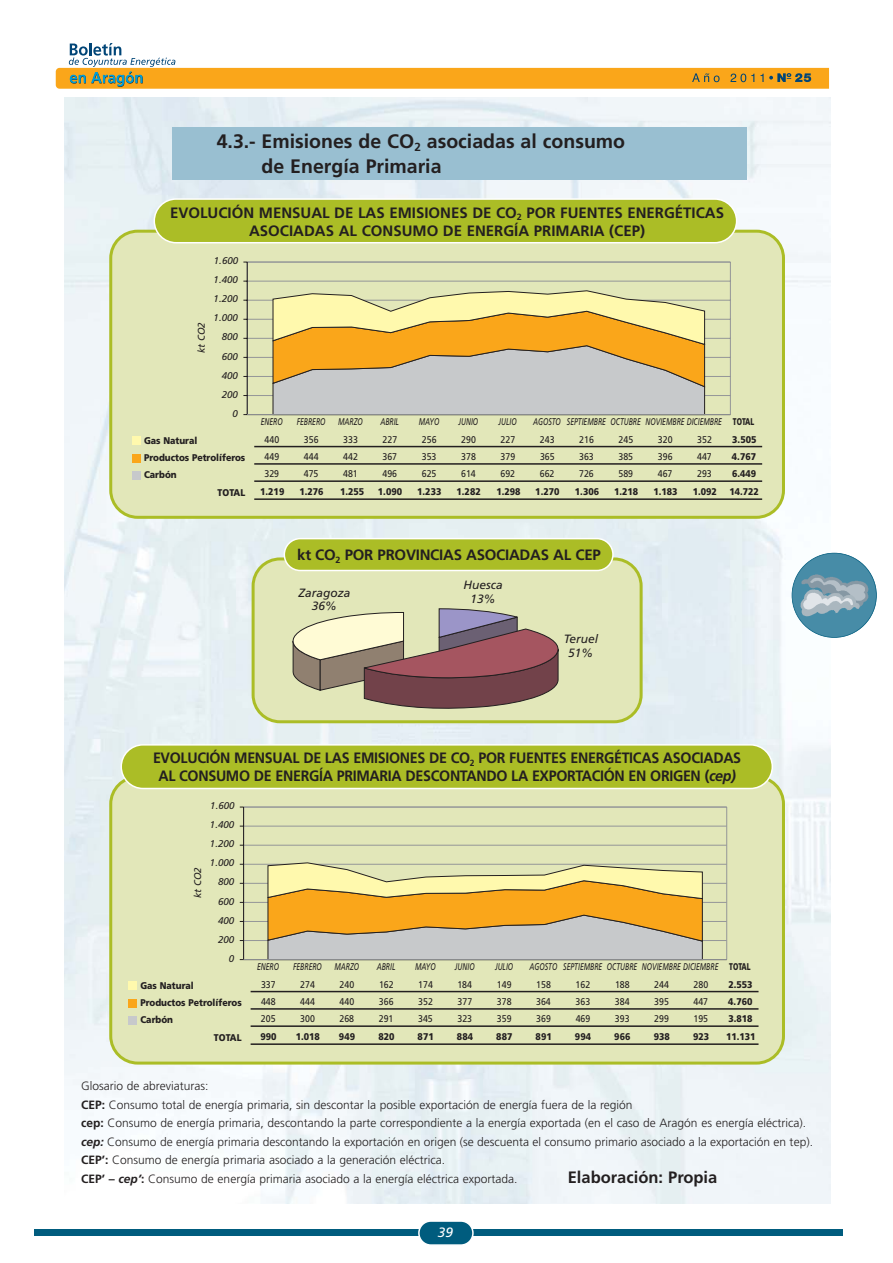
<style>
.page{position:relative;width:893px;height:1263px;background:#fff}
.page>*{position:absolute;margin:0;border:0;box-sizing:border-box;transform-origin:0 0}
.t1{font:700 19.5px/25.2px "Frutiger";color:#231f20}
.t2{font:700 16.5px "Frutiger";color:#231f20}
.t3{font:700 15px/18px "Frutiger";letter-spacing:-.02em;color:#231f20;text-align:center;scale:.95 1}
.t4{font:700 15px/18px "Frutiger";color:#231f20;text-align:center}
.t5{font:700 15px "Frutiger";letter-spacing:-.02em;color:#231f20}
.t6{font:italic 13.5px "Frutiger";color:#fff}
.t7{font:300 12px/18.5px "Frutiger";color:#231f20}
.t8{font:italic 12px/13.5px "Frutiger";color:#231f20;text-align:center}
.t9{font:900 9.75px/17.4px "Frutiger";color:#231f20;text-align:justify;scale:.9 1}
.t10{font:9.75px/17.4px "Frutiger";color:#231f20;text-align:justify;scale:.9 1}
.t11{font:italic 9.75px "Frutiger";color:#231f20;scale:.7 1}
.t12{font:italic 9.75px "Frutiger";color:#231f20}
.t13{font:900 9.75px "Frutiger";color:#231f20;scale:.7 1}
.s1{font-style:italic}
.s2{font-weight:700}
.s3{font-weight:700;font-style:italic}
</style>
<div class="page">
<svg style="left:56px;top:43px;width:773px;height:46px"></svg>
<img style="left:64px;top:98px;width:766px;height:1105px">
<div style="left:792px;top:553px;width:84px;height:84px;background:#478ca7;border-radius:50%"></div>
<svg style="left:800px;top:574px;width:68px;height:42px"></svg>
<div style="left:791px;top:553px;width:85px;height:85px;border:2px solid #005c7e;border-radius:50%"></div>
<svg style="left:109px;top:230px;width:676px;height:289px;background:#dbd8a6"></svg>
<svg style="left:153px;top:198px;width:584px;height:45px;background:#b1c237"></svg>
<svg style="left:109px;top:775px;width:676px;height:290px;background:#dbd8a5"></svg>
<svg style="left:120px;top:744px;width:653px;height:45px;background:#b1c136"></svg>
<svg style="left:251px;top:557px;width:391px;height:166px;background:#dae1a6"></svg>
<svg style="left:278px;top:538px;width:335px;height:172px;background:#beb788"></svg>
<div style="left:34px;top:1230px;width:808px;height:6px;background:#005c7e"></div>
<svg style="left:418px;top:1221px;width:55px;height:24px"></svg>
<div style="left:173px;top:128px;width:574px;height:52px;background:#99bfd1"></div>
<h1 class="t1" style="left:261px;top:130px;width:365px;text-indent:-45px">4.3.- Emisiones de CO<sub>2</sub> asociadas al consumo de Energía Primaria</h1>
<p class="t4" style="left:170px;top:204px;width:555px">EVOLUCIÓN MENSUAL DE LAS EMISIONES DE CO<sub>2</sub> POR FUENTES ENERGÉTICAS<br>ASOCIADAS AL CONSUMO DE ENERGÍA PRIMARIA (CEP)</p>
<p class="t12" style="left:214px;top:257px;width:26px">1.600</p>
<p class="t12" style="left:213px;top:276px;width:26px">1.400</p>
<p class="t12" style="left:197px;top:353px;width:32px;rotate:-90deg">kt CO2</p>
<p class="t12" style="left:213px;top:295px;width:26px">1.200</p>
<p class="t12" style="left:213px;top:314px;width:26px">1.000</p>
<p class="t12" style="left:222px;top:333px;width:18px">800</p>
<p class="t12" style="left:222px;top:352px;width:18px">600</p>
<p class="t12" style="left:222px;top:371px;width:18px">400</p>
<p class="t12" style="left:222px;top:390px;width:18px">200</p>
<p class="t12" style="left:232px;top:409px;width:7px">0</p>
<p class="t9" style="left:144px;top:432px;width:61px">Gas Natural</p>
<p class="t9" style="left:144px;top:450px;width:114px">Productos Petrolíferos</p>
<p class="t9" style="left:144px;top:467px;width:38px">Carbón</p>
<p class="t9" style="left:218px;top:485px;width:32px">TOTAL</p>
<p class="t11" style="left:261px;top:418px;width:33px">ENERO</p>
<p class="t11" style="left:297px;top:418px;width:43px">FEBRERO</p>
<p class="t11" style="left:338px;top:418px;width:37px">MARZO</p>
<p class="t11" style="left:380px;top:418px;width:28px">ABRIL</p>
<p class="t10" style="left:264px;top:431px;width:18px">440<br>449<br>329</p>
<p class="t10" style="left:304px;top:431px;width:18px">356<br>444<br>475</p>
<p class="t10" style="left:343px;top:431px;width:18px">333<br>442<br>481</p>
<p class="t10" style="left:382px;top:431px;width:18px">227<br>367<br>496</p>
<p class="t9" style="left:260px;top:484px;width:28px">1.219</p>
<p class="t9" style="left:299px;top:484px;width:28px">1.276</p>
<p class="t9" style="left:340px;top:484px;width:28px">1.255</p>
<p class="t9" style="left:378px;top:484px;width:28px">1.090</p>
<p class="t11" style="left:419px;top:418px;width:31px">MAYO</p>
<p class="t10" style="left:422px;top:431px;width:18px">256<br>353<br>625</p>
<p class="t9" style="left:417px;top:484px;width:28px">1.233</p>
<p class="t11" style="left:458px;top:418px;width:30px">JUNIO</p>
<p class="t10" style="left:461px;top:431px;width:18px">290<br>378<br>614</p>
<p class="t9" style="left:456px;top:484px;width:28px">1.282</p>
<p class="t11" style="left:498px;top:418px;width:28px">JULIO</p>
<p class="t11" style="left:533px;top:418px;width:41px">AGOSTO</p>
<p class="t11" style="left:567px;top:418px;width:57px">SEPTIEMBRE</p>
<p class="t11" style="left:610px;top:418px;width:45px">OCTUBRE</p>
<p class="t11" style="left:645px;top:418px;width:111px">NOVIEMBRE DICIEMBRE</p>
<p class="t13" style="left:732px;top:418px;width:32px">TOTAL</p>
<p class="t10" style="left:500px;top:431px;width:18px">227<br>379<br>692</p>
<p class="t9" style="left:496px;top:484px;width:28px">1.298</p>
<p class="t10" style="left:540px;top:431px;width:18px">243<br>365<br>662</p>
<p class="t9" style="left:535px;top:484px;width:28px">1.270</p>
<p class="t10" style="left:579px;top:431px;width:18px">216<br>363<br>726</p>
<p class="t9" style="left:575px;top:484px;width:28px">1.306</p>
<p class="t10" style="left:618px;top:431px;width:18px">245<br>385<br>589</p>
<p class="t9" style="left:614px;top:484px;width:28px">1.218</p>
<p class="t10" style="left:657px;top:431px;width:18px">320<br>396<br>467</p>
<p class="t9" style="left:653px;top:484px;width:28px">1.183</p>
<p class="t10" style="left:697px;top:431px;width:18px">352<br>447<br>293</p>
<p class="t9" style="left:692px;top:484px;width:28px">1.092</p>
<p class="t9" style="left:732px;top:431px;width:29px">3.505<br>4.767<br>6.449</p>
<p class="t9" style="left:729px;top:484px;width:34px">14.722</p>
<p class="t5" style="left:297px;top:549px;width:305px">kt CO<sub>2</sub> POR PROVINCIAS ASOCIADAS AL CEP</p>
<p class="t8" style="left:463px;top:579px;width:41px">Huesca</p>
<p class="t8" style="left:298px;top:587px;width:54px">Zaragoza</p>
<p class="t8" style="left:470px;top:593px;width:27px">13%</p>
<p class="t8" style="left:312px;top:600px;width:27px">36%</p>
<p class="t8" style="left:563px;top:633px;width:36px">Teruel<br>51%</p>
<p class="t3" style="left:153px;top:750px;width:620px">EVOLUCIÓN MENSUAL DE LAS EMISIONES DE CO<sub>2</sub> POR FUENTES ENERGÉTICAS ASOCIADAS<br>AL CONSUMO DE ENERGÍA PRIMARIA DESCONTANDO LA EXPORTACIÓN EN ORIGEN (<span class="s1">cep)</span></p>
<p class="t12" style="left:210px;top:802px;width:26px">1.600</p>
<p class="t12" style="left:210px;top:821px;width:26px">1.400</p>
<p class="t12" style="left:194px;top:898px;width:32px;rotate:-90deg">kt CO2</p>
<p class="t12" style="left:210px;top:840px;width:26px">1.200</p>
<p class="t12" style="left:210px;top:859px;width:26px">1.000</p>
<p class="t12" style="left:218px;top:878px;width:18px">800</p>
<p class="t12" style="left:218px;top:897px;width:18px">600</p>
<p class="t12" style="left:218px;top:916px;width:18px">400</p>
<p class="t12" style="left:218px;top:935px;width:18px">200</p>
<p class="t12" style="left:229px;top:954px;width:7px">0</p>
<p class="t9" style="left:140px;top:977px;width:61px">Gas Natural</p>
<p class="t9" style="left:140px;top:995px;width:114px">Productos Petrolíferos</p>
<p class="t9" style="left:140px;top:1012px;width:38px">Carbón</p>
<p class="t9" style="left:214px;top:1030px;width:32px">TOTAL</p>
<p class="t11" style="left:257px;top:963px;width:33px">ENERO</p>
<p class="t11" style="left:293px;top:963px;width:43px">FEBRERO</p>
<p class="t11" style="left:334px;top:963px;width:37px">MARZO</p>
<p class="t10" style="left:261px;top:976px;width:18px">337<br>448<br>205</p>
<p class="t10" style="left:300px;top:976px;width:18px">274<br>444<br>300</p>
<p class="t10" style="left:339px;top:976px;width:18px">240<br>440<br>268</p>
<p class="t9" style="left:260px;top:1029px;width:19px">990</p>
<p class="t9" style="left:296px;top:1029px;width:28px">1.018</p>
<p class="t9" style="left:339px;top:1029px;width:19px">949</p>
<p class="t11" style="left:377px;top:963px;width:28px">ABRIL</p>
<p class="t10" style="left:379px;top:976px;width:18px">162<br>366<br>291</p>
<p class="t9" style="left:378px;top:1029px;width:19px">820</p>
<p class="t11" style="left:415px;top:963px;width:31px">MAYO</p>
<p class="t11" style="left:455px;top:963px;width:30px">JUNIO</p>
<p class="t10" style="left:418px;top:976px;width:18px">174<br>352<br>345</p>
<p class="t10" style="left:457px;top:976px;width:18px">184<br>377<br>323</p>
<p class="t9" style="left:417px;top:1029px;width:19px">871</p>
<p class="t9" style="left:457px;top:1029px;width:19px">884</p>
<p class="t11" style="left:495px;top:963px;width:28px">JULIO</p>
<p class="t11" style="left:529px;top:963px;width:41px">AGOSTO</p>
<p class="t11" style="left:563px;top:963px;width:57px">SEPTIEMBRE</p>
<p class="t11" style="left:607px;top:963px;width:45px">OCTUBRE</p>
<p class="t11" style="left:642px;top:963px;width:111px">NOVIEMBRE DICIEMBRE</p>
<p class="t13" style="left:729px;top:963px;width:32px">TOTAL</p>
<p class="t10" style="left:497px;top:976px;width:18px">149<br>378<br>359</p>
<p class="t9" style="left:496px;top:1029px;width:19px">887</p>
<p class="t10" style="left:536px;top:976px;width:18px">158<br>364<br>369</p>
<p class="t9" style="left:535px;top:1029px;width:19px">891</p>
<p class="t10" style="left:575px;top:976px;width:18px">162<br>363<br>469</p>
<p class="t9" style="left:575px;top:1029px;width:19px">994</p>
<p class="t10" style="left:615px;top:976px;width:18px">188<br>384<br>393</p>
<p class="t9" style="left:614px;top:1029px;width:19px">966</p>
<p class="t10" style="left:654px;top:976px;width:18px">244<br>395<br>299</p>
<p class="t9" style="left:653px;top:1029px;width:19px">938</p>
<p class="t10" style="left:693px;top:976px;width:18px">280<br>447<br>195</p>
<p class="t9" style="left:693px;top:1029px;width:19px">923</p>
<p class="t9" style="left:728px;top:976px;width:29px">2.553<br>4.760<br>3.818</p>
<p class="t9" style="left:726px;top:1029px;width:34px">11.131</p>
<p class="t7" style="left:81px;top:1078px;width:733px">Glosario de abreviaturas:<br><span class="s2">CEP:</span> Consumo total de energía primaria, sin descontar la posible exportación de energía fuera de la región<br><span class="s2">cep:</span> Consumo de energía primaria, descontando la parte correspondiente a la energía exportada (en el caso de Aragón es energía eléctrica). <span class="s3">cep:</span> Consumo de energía primaria descontando la exportación en origen (se descuenta el consumo primario asociado a la exportación en tep).<br><span class="s2">CEP’:</span> Consumo de energía primaria asociado a la generación eléctrica.<br><span class="s2">CEP’ –</span> <span class="s3">cep’</span><span class="s2">:</span> Consumo de energía primaria asociado a la energía eléctrica exportada.</p>
<h2 class="t2" style="left:567px;top:1171px;width:151px">Elaboración: Propia</h2>
<p class="t6" style="left:438px;top:1227px;width:17px">39</p>
</div>
